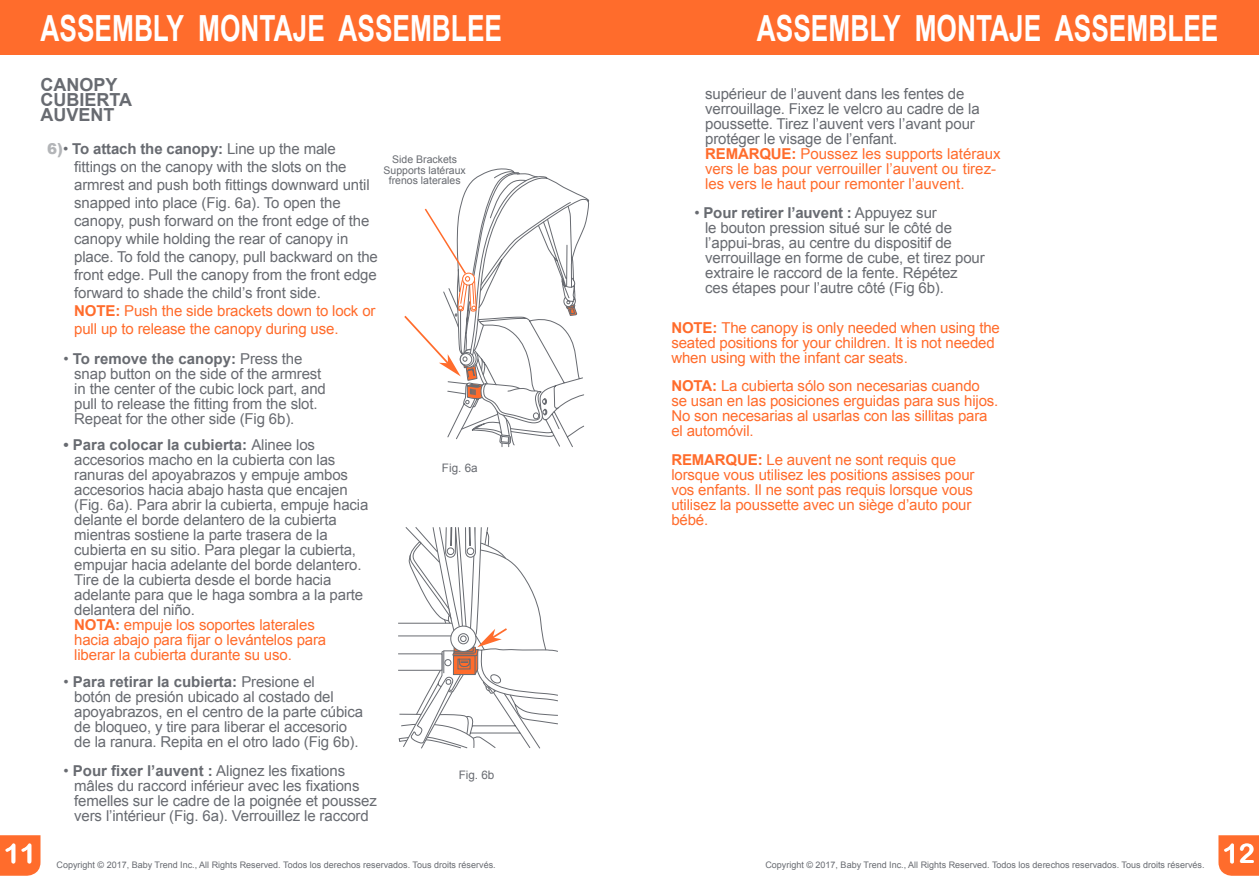
<style>
.page{position:relative;width:1259px;height:893px;background:#fff}
.page>*{position:absolute;margin:0;border:0;box-sizing:border-box;transform-origin:0 0}
.t1{font:700 36px "Arial";color:#fff;scale:.73 1}
.t2{font:27px "Arial Rounded MT Bold";color:#fff}
.t3{font:700 18px/15px "Arial";color:#686b71}
.t4{font:15px/15px "Arial";letter-spacing:-.01em;color:#686b71}
.t5{font:15px/15px "Arial";letter-spacing:-.01em;color:#ff6c2c}
.t6{font:11.7px "Arial";color:#686b71}
.t7{font:10.5px/10.5px "Arial";color:#686b71;text-align:center}
.t8{font:9px "Arial";color:#686b71}
.s1{font-weight:900;color:#b3b5b8}
.s2{font-weight:700}
.s3{font-weight:700;color:#ff6c2c}
.s4{color:#ff6c2c}
</style>
<div class="page">
<div style="left:0;top:835px;width:40px;height:41px;background:#ff6c2c"></div>
<svg style="left:1218px;top:835px;width:41px;height:41px;background:#ff7235"></svg>
<div style="left:0;top:0;width:629px;height:54px;background:#ff6c2c"></div>
<div style="left:629px;top:0;width:630px;height:54px;background:#ff6c2c"></div>
<svg style="left:398px;top:527px;width:160px;height:222px"></svg>
<svg style="left:404px;top:168px;width:186px;height:279px"></svg>
<h1 class="t1" style="left:41px;top:8px;width:634px">ASSEMBLY MONTAJE ASSEMBLEE</h1>
<h1 class="t1" style="left:757px;top:8px;width:634px">ASSEMBLY MONTAJE ASSEMBLEE</h1>
<h2 class="t2" style="left:4px;top:838px;width:34px">11</h2>
<p class="t3" style="left:40px;top:77px;width:93px">CANOPY<br>CUBIERTA<br>AUVENT</p>
<p class="t4" style="left:74px;top:140px;width:305px;line-height:18px;text-indent:-27px"><span class="s1">6)</span>• <span class="s2">To attach the canopy:</span> Line up the male fittings on the canopy with the slots on the armrest and push both fittings downward until snapped into place (Fig. 6a). To open the canopy, push forward on the front edge of the canopy while holding the rear of canopy in place. To fold the canopy, pull backward on the front edge. Pull the canopy from the front edge forward to shade the child’s front side.<br><span class="s3">NOTE:</span> <span class="s4">Push the side brackets down to lock or pull up to release the canopy during use.</span></p>
<p class="t4" style="left:74px;top:351px;width:253px;text-indent:-11px">• <span class="s2">To remove the canopy:</span> Press the snap button on the side of the armrest in the center of the cubic lock part, and pull to release the fitting from the slot.<br>Repeat for the other side (Fig 6b).</p>
<p class="t4" style="left:74px;top:438px;width:296px;text-indent:-11px"><span class="s2">• Para colocar la cubierta:</span> Alinee los accesorios macho en la cubierta con las ranuras del apoyabrazos y empuje ambos accesorios hacia abajo hasta que encajen (Fig. 6a). Para abrir la cubierta, empuje hacia delante el borde delantero de la cubierta mientras sostiene la parte trasera de la cubierta en su sitio. Para plegar la cubierta, empujar hacia adelante del borde delantero.<br>Tire de la cubierta desde el borde hacia adelante para que le haga sombra a la parte delantera del niño.<br><span class="s3">NOTA:</span> <span class="s4">empuje los soportes laterales<br>hacia abajo para fijar o levántelos para liberar la cubierta durante su uso.</span></p>
<p class="t4" style="left:74px;top:674px;width:290px;text-indent:-11px">• <span class="s2">Para retirar la cubierta:</span> Presione el<br>botón de presión ubicado al costado del apoyabrazos, en el centro de la parte cúbica de bloqueo, y tire para liberar el accesorio de la ranura. Repita en el otro lado (Fig 6b).</p>
<p class="t4" style="left:74px;top:763px;width:304px;text-indent:-11px">• <span class="s2">Pour fixer l’auvent :</span> Alignez les fixations mâles du raccord inférieur avec les fixations femelles sur le cadre de la poignée et poussez vers l’intérieur (Fig. 6a). Verrouillez le raccord</p>
<p class="t7" style="left:383px;top:154px;width:84px">Side Brackets<br>Supports latéraux frenos laterales</p>
<p class="t6" style="left:442px;top:460px;width:37px">Fig. 6a</p>
<p class="t6" style="left:459px;top:767px;width:37px">Fig. 6b</p>
<p class="t4" style="left:705px;top:86px;width:297px">supérieur de l’auvent dans les fentes de verrouillage. Fixez le velcro au cadre de la poussette. Tirez l’auvent vers l’avant pour protéger le visage de l’enfant.<br><span class="s3">REMARQUE:</span> <span class="s4">Poussez les supports latéraux vers le bas pour verrouiller l’auvent ou tirez&shy;les vers le haut pour remonter l’auvent.</span></p>
<p class="t4" style="left:705px;top:205px;width:281px;text-indent:-11px">• <span class="s2">Pour retirer l’auvent :</span> Appuyez sur<br>le bouton pression situé sur le côté de l’appui-bras, au centre du dispositif de verrouillage en forme de cube, et tirez pour extraire le raccord de la fente. Répétez<br>ces étapes pour l’autre côté (Fig 6b).</p>
<p class="t5" style="left:671px;top:320px;width:330px"><span class="s2">NOTE:</span> The canopy is only needed when using the seated positions for your children. It is not needed when using with the infant car seats.</p>
<p class="t5" style="left:671px;top:379px;width:328px"><span class="s2">NOTA:</span> La cubierta sólo son necesarias cuando se usan en las posiciones erguidas para sus hijos.<br>No son necesarias al usarlas con las sillitas para el automóvil.</p>
<p class="t5" style="left:671px;top:452px;width:305px"><span class="s2">REMARQUE:</span> Le auvent ne sont requis que lorsque vous utilisez les positions assises pour vos enfants. Il ne sont pas requis lorsque vous utilisez la poussette avec un siège d’auto pour bébé.</p>
<p class="t8" style="left:57px;top:859px;width:441px">Copyright © 2017, Baby Trend Inc., All Rights Reserved. Todos los derechos reservados. Tous droits réservés.</p>
<p class="t8" style="left:765px;top:859px;width:441px">Copyright © 2017, Baby Trend Inc., All Rights Reserved. Todos los derechos reservados. Tous droits réservés.</p>
<h2 class="t2" style="left:1222px;top:838px;width:34px">12</h2>
</div>
